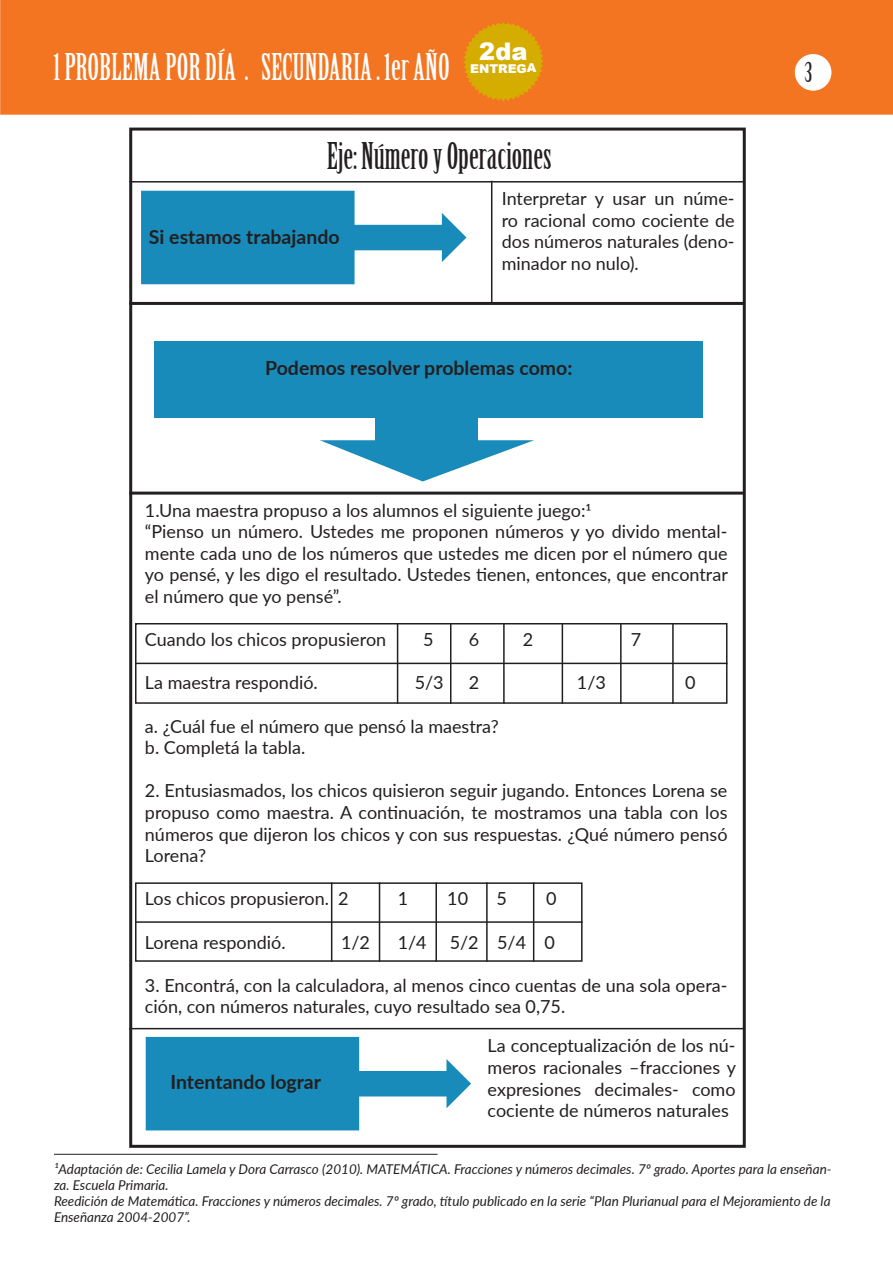
<style>
.page{position:relative;width:893px;height:1263px;background:#fff}
.page>*{position:absolute;margin:0;border:0;box-sizing:border-box;transform-origin:0 0}
.t1{font:36px "Birch Std";color:#fff}
.t2{font:36px "Birch Std";color:#231f20}
.t3{font:27px "Birch Std";color:#231f20}
.t4{font:700 19.5px "Lato";color:#231f20}
.t5{font:18px/21.6px "Lato";color:#231f20;text-align:justify}
.t6{font:italic 13.5px/16.2px "Lato";color:#231f20}
.t7{font:900 12.15px "Arial";letter-spacing:-.01em;color:#fff}
</style>
<div class="page">
<div style="left:1px;top:0;width:892px;height:115px;background:#f47521"></div>
<hr style="left:0;top:0;width:1px;height:115px;background:#f47521">
<div style="left:795px;top:54px;width:36px;height:37px;background:#fff;border-radius:50%"></div>
<svg style="left:141px;top:191px;width:325px;height:93px"></svg>
<hr style="left:129px;top:181px;width:615px;height:2px;background:#231f20">
<hr style="left:491px;top:181px;width:1px;height:122px;background:#231f20">
<div style="left:155px;top:341px;width:548px;height:76px;background:#188bba"></div>
<div style="left:376px;top:412px;width:102px;height:28px;background:#188bba"></div>
<svg style="left:320px;top:440px;width:214px;height:41px"></svg>
<hr style="left:129px;top:302px;width:615px;height:3px;background:#231f20">
<hr style="left:129px;top:492px;width:615px;height:3px;background:#231f20">
<svg style="left:145px;top:1037px;width:326px;height:93px"></svg>
<hr style="left:129px;top:1028px;width:615px;height:1px;background:#231f20">
<hr style="left:54px;top:1154px;width:383px;height:1px;background:#231f20">
<div style="left:129px;top:128px;width:617px;height:1020px;border:3px solid #231f20"></div>
<div style="left:135px;top:623px;width:592px;height:81px;border:2px solid #231f20"></div>
<hr style="left:135px;top:663px;width:592px;height:1px;background:#231f20">
<hr style="left:397px;top:623px;width:1px;height:81px;background:#231f20">
<hr style="left:450px;top:623px;width:1px;height:81px;background:#231f20">
<hr style="left:503px;top:623px;width:2px;height:81px;background:#231f20">
<hr style="left:562px;top:623px;width:1px;height:81px;background:#231f20">
<hr style="left:620px;top:623px;width:2px;height:81px;background:#231f20">
<hr style="left:672px;top:624px;width:2px;height:80px;background:#231f20">
<div style="left:135px;top:882px;width:448px;height:80px;border:2px solid #231f20"></div>
<hr style="left:331px;top:882px;width:1px;height:80px;background:#231f20">
<hr style="left:135px;top:921px;width:448px;height:2px;background:#231f20">
<hr style="left:379px;top:882px;width:1px;height:80px;background:#231f20">
<hr style="left:435px;top:882px;width:2px;height:80px;background:#231f20">
<hr style="left:486px;top:882px;width:2px;height:80px;background:#231f20">
<hr style="left:533px;top:882px;width:1px;height:80px;background:#231f20">
<svg style="left:463px;top:22px;width:81px;height:79px"></svg>
<h1 class="t1" style="left:53px;top:47px;width:398px">1 PROBLEMA POR DÍA . SECUNDARIA . 1er AÑO</h1>
<p class="t7" style="left:470px;top:60px;width:68px">ENTREGA</p>
<h2 class="t3" style="left:805px;top:57px;width:9px">3</h2>
<p class="t2" style="left:327px;top:136px;width:226px">Eje: Número y Operaciones</p>
<p class="t5" style="left:502px;top:187px;width:234px">Interpretar y usar un núme&shy;ro racional como cociente de dos números naturales (deno&shy;minador no nulo).</p>
<p class="t4" style="left:149px;top:222px;width:192px">Si estamos trabajando</p>
<p class="t4" style="left:265px;top:354px;width:309px">Podemos resolver problemas como:</p>
<p class="t5" style="left:145px;top:498px;width:448px">1.Una maestra propuso a los alumnos el siguiente juego:1</p>
<p class="t5" style="left:145px;top:520px;width:584px">“Pienso un número. Ustedes me proponen números y yo divido mental&shy;mente cada uno de los números que ustedes me dicen por el número que yo pensé, y les digo el resultado. Ustedes tienen, entonces, que encontrar el número que yo pensé”.</p>
<p class="t5" style="left:145px;top:628px;width:243px">Cuando los chicos propusieron</p>
<p class="t5" style="left:423px;top:628px;width:12px">5</p>
<p class="t5" style="left:469px;top:628px;width:12px">6</p>
<p class="t5" style="left:523px;top:628px;width:12px">2</p>
<p class="t5" style="left:631px;top:628px;width:12px">7</p>
<p class="t5" style="left:145px;top:671px;width:174px">La maestra respondió.</p>
<p class="t5" style="left:415px;top:671px;width:31px">5/3</p>
<p class="t5" style="left:469px;top:671px;width:12px">2</p>
<p class="t5" style="left:577px;top:671px;width:31px">1/3</p>
<p class="t5" style="left:685px;top:671px;width:12px">0</p>
<p class="t5" style="left:145px;top:714px;width:355px">a. ¿Cuál fue el número que pensó la maestra?</p>
<p class="t5" style="left:145px;top:736px;width:162px">b. Completá la tabla.</p>
<p class="t5" style="left:145px;top:779px;width:584px">2. Entusiasmados, los chicos quisieron seguir jugando. Entonces Lorena se propuso como maestra. A continuación, te mostramos una tabla con los números que dijeron los chicos y con sus respuestas. ¿Qué número pensó Lorena?</p>
<p class="t5" style="left:145px;top:887px;width:205px">Los chicos propusieron. 2</p>
<p class="t5" style="left:398px;top:887px;width:12px">1</p>
<p class="t5" style="left:447px;top:887px;width:22px">10</p>
<p class="t5" style="left:497px;top:887px;width:12px">5</p>
<p class="t5" style="left:546px;top:887px;width:12px">0</p>
<p class="t5" style="left:145px;top:930px;width:142px">Lorena respondió.</p>
<p class="t5" style="left:341px;top:930px;width:31px">1/2</p>
<p class="t5" style="left:398px;top:930px;width:31px">1/4</p>
<p class="t5" style="left:450px;top:930px;width:107px">5/2 5/4 0</p>
<p class="t5" style="left:145px;top:974px;width:584px">3. Encontrá, con la calculadora, al menos cinco cuentas de una sola opera&shy;ción, con números naturales, cuyo resultado sea 0,75.</p>
<p class="t4" style="left:170px;top:1067px;width:152px">Intentando lograr</p>
<p class="t5" style="left:488px;top:1034px;width:250px">La conceptualización de los nú&shy;meros racionales –fracciones y expresiones decimales- como cociente de números naturales</p>
<p class="t6" style="left:54px;top:1160px;width:779px">¹Adaptación de: Cecilia Lamela y Dora Carrasco (2010). MATEMÁTICA. Fracciones y números decimales. 7º grado. Aportes para la enseñan&shy;za. Escuela Primaria.</p>
<p class="t6" style="left:54px;top:1192px;width:778px">Reedición de Matemática. Fracciones y números decimales. 7º grado, título publicado en la serie “Plan Plurianual para el Mejoramiento de la<br>Enseñanza 2004-2007”.</p>
</div>
